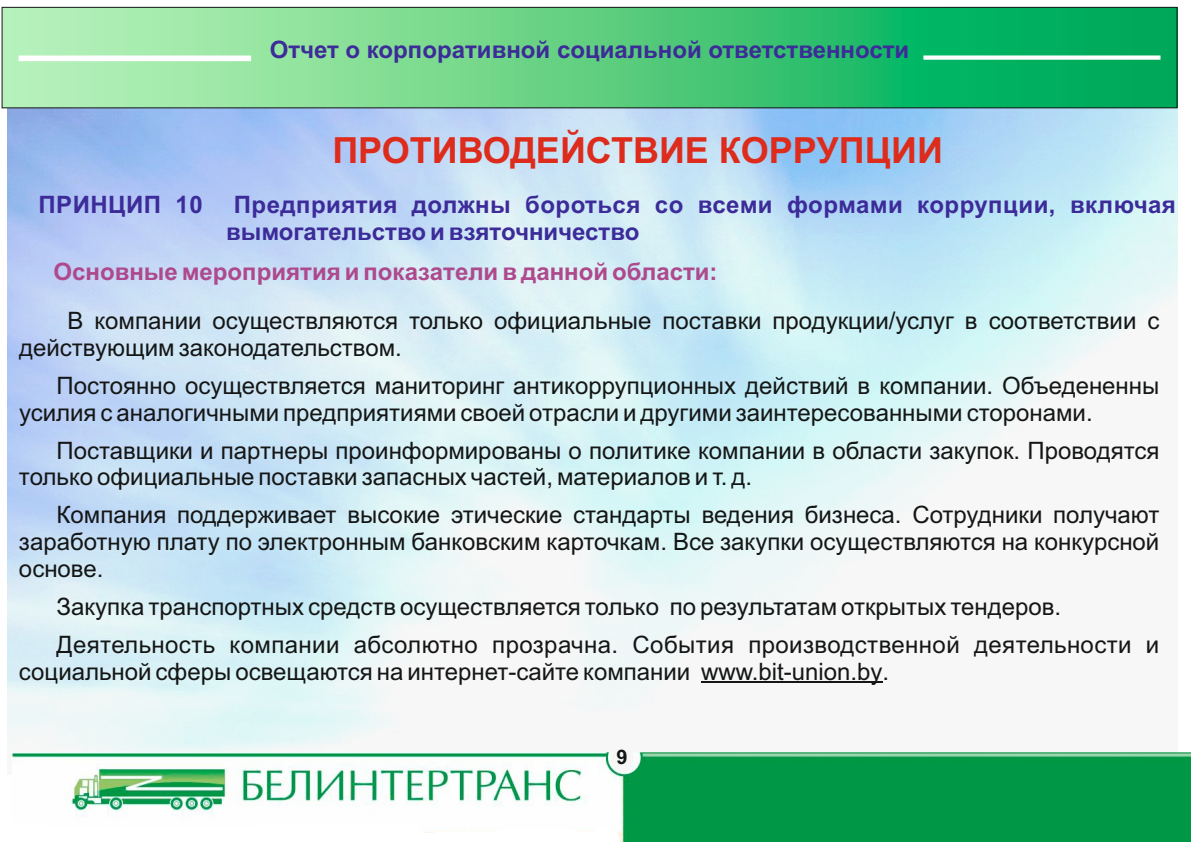
<style>
.page{position:relative;width:1191px;height:842px;background:#fff}
.page>*{position:absolute;margin:0;border:0;box-sizing:border-box;transform-origin:0 0}
.t1{font:700 36px "Arial";color:#dd2b1c}
.t2{font:24px/26.8px "Arial";color:#151616}
.t3{font:700 24px/26.8px "Arial";letter-spacing:.02em;color:#3c2b99}
.t4{font:700 24px "Arial";color:#ad498c}
.t5{font:700 24px "Arial";color:#3c2b99}
.t6{font:700 20px "Arial";color:#151616}
</style>
<div class="page">
<img style="left:7px;top:108px;width:1170px;height:649px">
<svg style="left:4px;top:9px;width:1171px;height:97px;background:#58ce83"></svg>
<div style="left:2px;top:7px;width:1175px;height:101px;border:1px solid #151616"></div>
<div style="left:19px;top:56px;width:232px;height:5px;background:#fff"></div>
<div style="left:923px;top:55px;width:237px;height:5px;background:#fff"></div>
<img style="left:12px;top:752px;width:1179px;height:90px">
<hr style="left:701px;top:682px;width:181px;height:1px;background:#151616">
<p class="t5" style="left:270px;top:40px;width:641px">Отчет о корпоративной социальной ответственности</p>
<h1 class="t1" style="left:332px;top:137px;width:612px">ПРОТИВОДЕЙСТВИЕ КОРРУПЦИИ</h1>
<p class="t3" style="left:39px;top:193px;width:166px">ПРИНЦИП 10</p>
<p class="t3" style="left:226px;top:193px;width:951px;text-indent:8px">Предприятия должны бороться со всеми формами коррупции, включая вымогательство и взяточничество</p>
<p class="t4" style="left:54px;top:262px;width:665px">Основные мероприятия и показатели в данной области:</p>
<p class="t2" style="left:19px;top:309px;width:1141px;text-indent:48px">В компании осуществляются только официальные поставки продукции/услуг в соответствии с действующим законодательством.</p>
<p class="t2" style="left:19px;top:374px;width:1141px;text-indent:38px">Постоянно осуществляется маниторинг антикоррупционных действий в компании. Объедененны усилия с аналогичными предприятиями своей отрасли и другими заинтересованными сторонами.</p>
<p class="t2" style="left:19px;top:439px;width:1142px;text-indent:38px">Поставщики и партнеры проинформированы о политике компании в области закупок. Проводятся только официальные поставки запасных частей, материалов и т. д.</p>
<p class="t2" style="left:19px;top:504px;width:1142px;text-align:justify;text-indent:38px">Компания поддерживает высокие этические стандарты ведения бизнеса. Сотрудники получают заработную плату по электронным банковским карточкам. Все закупки осуществляются на конкурсной основе.</p>
<p class="t2" style="left:56px;top:590px;width:1104px;line-height:38px">Закупка транспортных средств осуществляется только по результатам открытых тендеров.<br>Деятельность компании абсолютно прозрачна. События производственной деятельности и</p>
<p class="t2" style="left:19px;top:660px;width:871px">социальной сферы освещаются на интернет-сайте компании www.bit-union.by.</p>
<p class="t6" style="left:616px;top:749px;width:13px">9</p>
</div>
